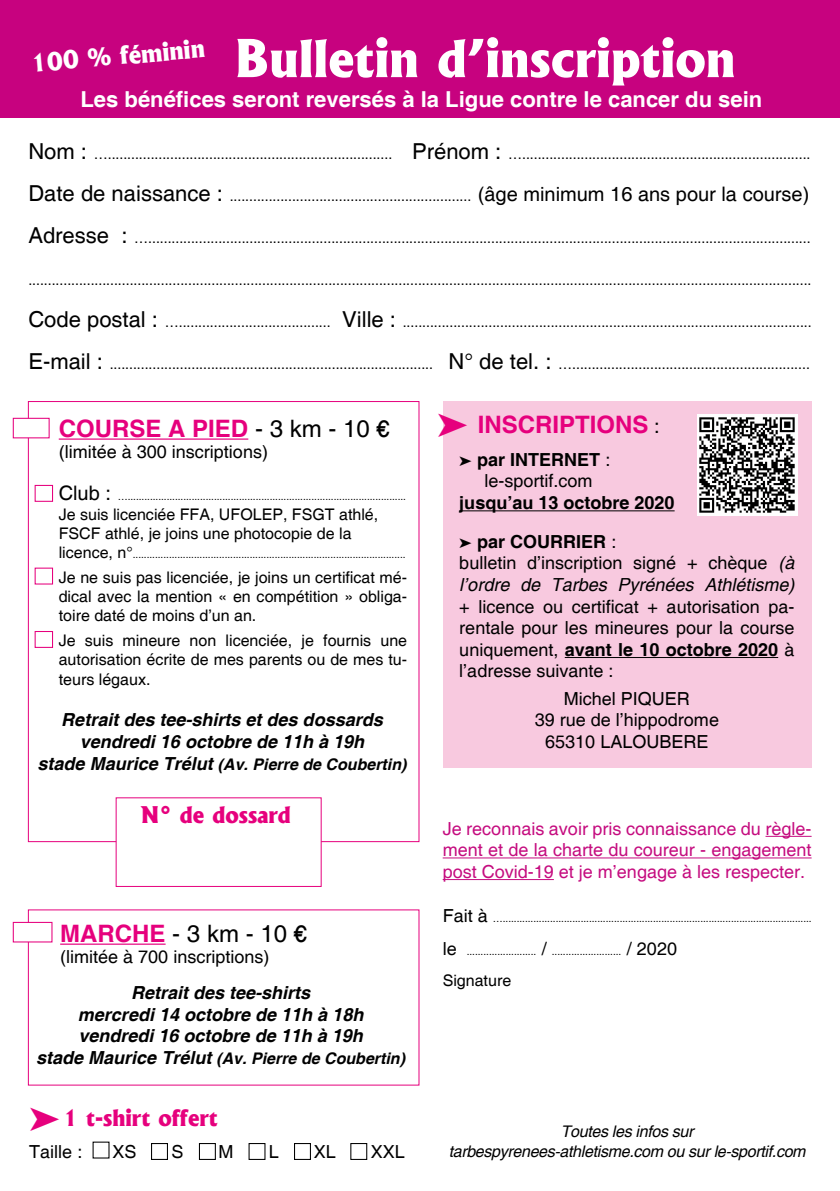
<style>
.page{position:relative;width:840px;height:1191px;background:#fff}
.page>*{position:absolute;margin:0;border:0;box-sizing:border-box;transform-origin:0 0}
.t1{font:800 50px "Albertus";color:#fff}
.t2{font:700 24px "Helvetica";color:#e6007d}
.t3{font:24px "Helvetica";color:#000}
.t4{font:800 24px "Albertus";color:#fff}
.t5{font:700 22px "Helvetica";color:#fff}
.t6{font:800 22px "Albertus";color:#e6007d}
.t7{font:18px/21.6px "Helvetica";color:#000;text-align:center}
.t8{font:italic 700 18px/21.6px "Helvetica";color:#000;text-align:center}
.t9{font:18px/21.6px "Helvetica";color:#c50c7f;text-align:justify}
.t10{font:italic 18px/21.6px "Helvetica";color:#000}
.t11{font:700 18px/38.6px "Helvetica";color:#000}
.t12{font:16px/19.2px "Helvetica";color:#000;text-align:justify}
.t13{font:italic 700 16px "Helvetica";color:#000}
.t14{font:italic 16px/19.2px "Helvetica";letter-spacing:-.02em;color:#000;text-align:center}
.t15{font:14px "Helvetica";color:#000}
.t16{font:10px "Helvetica";color:#000}
.s1{font-size:22px}
.s2{font-size:20px}
.s3{font-weight:400;color:#000}
.s4{font-size:16px}
.s5{font-size:18px}
.s6{font-weight:700;color:#e6007d}
.s7{font-weight:400;font-size:20px;color:#000}
.s8{font-weight:700}
.s9{font-weight:400}
.s10{font-style:normal}
</style>
<div class="page">
<div style="left:442px;top:401px;width:369px;height:366px;background:#f8c9df"></div>
<div style="left:0;top:0;width:839px;height:118px;background:#c7027f"></div>
<div style="left:199px;top:1143px;width:17px;height:17px;background:#fff;border:1px solid #000"></div>
<div style="left:248px;top:1143px;width:17px;height:17px;background:#fff;border:1px solid #000"></div>
<div style="left:151px;top:1143px;width:17px;height:17px;background:#fff;border:1px solid #000"></div>
<div style="left:294px;top:1143px;width:17px;height:17px;background:#fff;border:1px solid #000"></div>
<img style="left:697px;top:415px;width:99px;height:100px">
<hr style="left:60px;top:943px;width:105px;height:1px;background:#e6007d">
<hr style="left:59px;top:438px;width:189px;height:2px;background:#e6007d">
<div style="left:35px;top:485px;width:18px;height:17px;background:#fff;border:1px solid #e6007d"></div>
<div style="left:116px;top:797px;width:205px;height:90px;background:#fff;border:1px solid #e6007d"></div>
<div style="left:35px;top:631px;width:18px;height:17px;background:#fff;border:1px solid #e6007d"></div>
<hr style="left:459px;top:510px;width:215px;height:1px;background:#000">
<hr style="left:564px;top:657px;width:213px;height:1px;background:#000">
<hr style="left:765px;top:836px;width:46px;height:1px;background:#c50c7f">
<hr style="left:442px;top:857px;width:369px;height:1px;background:#c50c7f">
<hr style="left:442px;top:879px;width:111px;height:1px;background:#c50c7f">
<div style="left:13px;top:418px;width:37px;height:20px;background:#fff;border:1px solid #e6007d"></div>
<div style="left:13px;top:922px;width:39px;height:20px;background:#fff;border:1px solid #e6007d"></div>
<div style="left:350px;top:1143px;width:17px;height:17px;background:#fff;border:1px solid #000"></div>
<svg style="left:442px;top:413px;width:1px;height:23px"></svg>
<h2 class="t4" style="left:30px;top:48px;width:175px;rotate:-5deg">100 % féminin</h2>
<h1 class="t1" style="left:234px;top:27px;width:502px">Bulletin d’inscription</h1>
<h3 class="t5" style="left:80px;top:86px;width:683px">Les bénéfices seront reversés à la Ligue contre le cancer du sein</h3>
<p class="t15" style="left:28px;top:146px;width:783px"><span class="s1">Nom :</span> …......................................................................... <span class="s1">Prénom :</span> …..........................................................................</p>
<p class="t15" style="left:28px;top:188px;width:782px"><span class="s1">Date de naissance :</span> .............................................................. <span class="s2">(âge minimum 16 ans pour la course)</span></p>
<p class="t15" style="left:28px;top:230px;width:783px"><span class="s1">Adresse :</span> …..........................................................................................................................................................................</p>
<p class="t15" style="left:28px;top:272px;width:784px">.........................................................................................................................................................................................................</p>
<p class="t15" style="left:28px;top:314px;width:784px"><span class="s1">Code postal :</span> …....................................... <span class="s1">Ville :</span> .........................................................................................................</p>
<p class="t15" style="left:28px;top:356px;width:782px"><span class="s1">E-mail :</span> ................................................................................... <span class="s1">N° de tel. :</span> ….............................................................</p>
<h2 class="t2" style="left:59px;top:413px;width:332px">COURSE A PIED <span class="s3">- 3 km - 10 €</span></h2>
<p class="t7" style="left:59px;top:442px;width:211px">(limitée à 300 inscriptions)</p>
<p class="t16" style="left:59px;top:491px;width:348px"><span class="s2">Club :</span> …....................................................................................................</p>
<p class="t12" style="left:59px;top:505px;width:321px">Je suis licenciée FFA, UFOLEP, FSGT athlé,<br>FSCF athlé, je joins une photocopie de la</p>
<p class="t16" style="left:59px;top:548px;width:348px"><span class="s4">licence, n°</span>..................................................................................................</p>
<p class="t12" style="left:59px;top:568px;width:350px">Je ne suis pas licenciée, je joins un certificat mé&shy;dical avec la mention « en compétition » obliga&shy;toire daté de moins d’un an.</p>
<p class="t12" style="left:59px;top:631px;width:350px">Je suis mineure non licenciée, je fournis une autorisation écrite de mes parents ou de mes tu&shy;teurs légaux.</p>
<p class="t8" style="left:61px;top:710px;width:323px">Retrait des tee-shirts et des dossards vendredi 16 octobre de 11h à 19h</p>
<p class="t13" style="left:38px;top:754px;width:370px"><span class="s5">stade Maurice Trélut</span> (Av. Pierre de Coubertin)</p>
<h3 class="t6" style="left:141px;top:801px;width:151px">N° de dossard</h3>
<h2 class="t3" style="left:60px;top:919px;width:248px"><span class="s6">MARCHE</span> - 3 km - 10 €</h2>
<p class="t7" style="left:60px;top:947px;width:211px">(limitée à 700 inscriptions)</p>
<p class="t8" style="left:78px;top:982px;width:287px">Retrait des tee-shirts<br>mercredi 14 octobre de 11h à 18h vendredi 16 octobre de 11h à 19h</p>
<p class="t13" style="left:36px;top:1048px;width:370px"><span class="s5">stade Maurice Trélut</span> (Av. Pierre de Coubertin)</p>
<h3 class="t6" style="left:63px;top:1104px;width:156px">1 t-shirt offert</h3>
<p class="t7" style="left:29px;top:1141px;width:55px">Taille :</p>
<p class="t7" style="left:112px;top:1141px;width:26px">XS</p>
<p class="t7" style="left:171px;top:1141px;width:14px">S</p>
<p class="t7" style="left:218px;top:1141px;width:16px">M</p>
<p class="t7" style="left:268px;top:1141px;width:12px">L</p>
<p class="t7" style="left:313px;top:1141px;width:24px">XL</p>
<p class="t7" style="left:370px;top:1141px;width:36px">XXL</p>
<h2 class="t2" style="left:477px;top:410px;width:183px">INSCRIPTIONS <span class="s7">:</span></h2>
<p class="t7" style="left:477px;top:449px;width:135px"><span class="s8">par INTERNET</span> : le-sportif.com</p>
<p class="t11" style="left:477px;top:484px;width:199px;text-indent:-18px">jusqu’au 13 octobre 2020 par COURRIER <span class="s9">:</span></p>
<p class="t10" style="left:459px;top:553px;width:336px"><span class="s10">bulletin d’inscription signé + chèque</span> (à l’ordre de Tarbes Pyrénées Athlétisme)</p>
<p class="t7" style="left:459px;top:596px;width:336px;text-align:justify">+ licence ou certificat + autorisation pa&shy;rentale pour les mineures pour la course uniquement, <span class="s8">avant le 10 octobre 2020</span> à l’adresse suivante :</p>
<p class="t7" style="left:534px;top:688px;width:186px">Michel PIQUER<br>39 rue de l’hippodrome<br>65310 LALOUBERE</p>
<p class="t9" style="left:442px;top:818px;width:370px">Je reconnais avoir pris connaissance du règle&shy;ment et de la charte du coureur - engagement post Covid-19 et je m’engage à les respecter.</p>
<p class="t16" style="left:442px;top:912px;width:370px"><span class="s5">Fait à</span> …...............................................................................................................</p>
<p class="t16" style="left:442px;top:945px;width:236px"><span class="s5">le</span> ......................... <span class="s5">/</span> ......................... <span class="s5">/ 2020</span></p>
<p class="t12" style="left:442px;top:971px;width:70px">Signature</p>
<p class="t14" style="left:448px;top:1122px;width:358px">Toutes les infos sur<br>tarbespyrenees-athletisme.com ou sur le-sportif.com</p>
</div>
